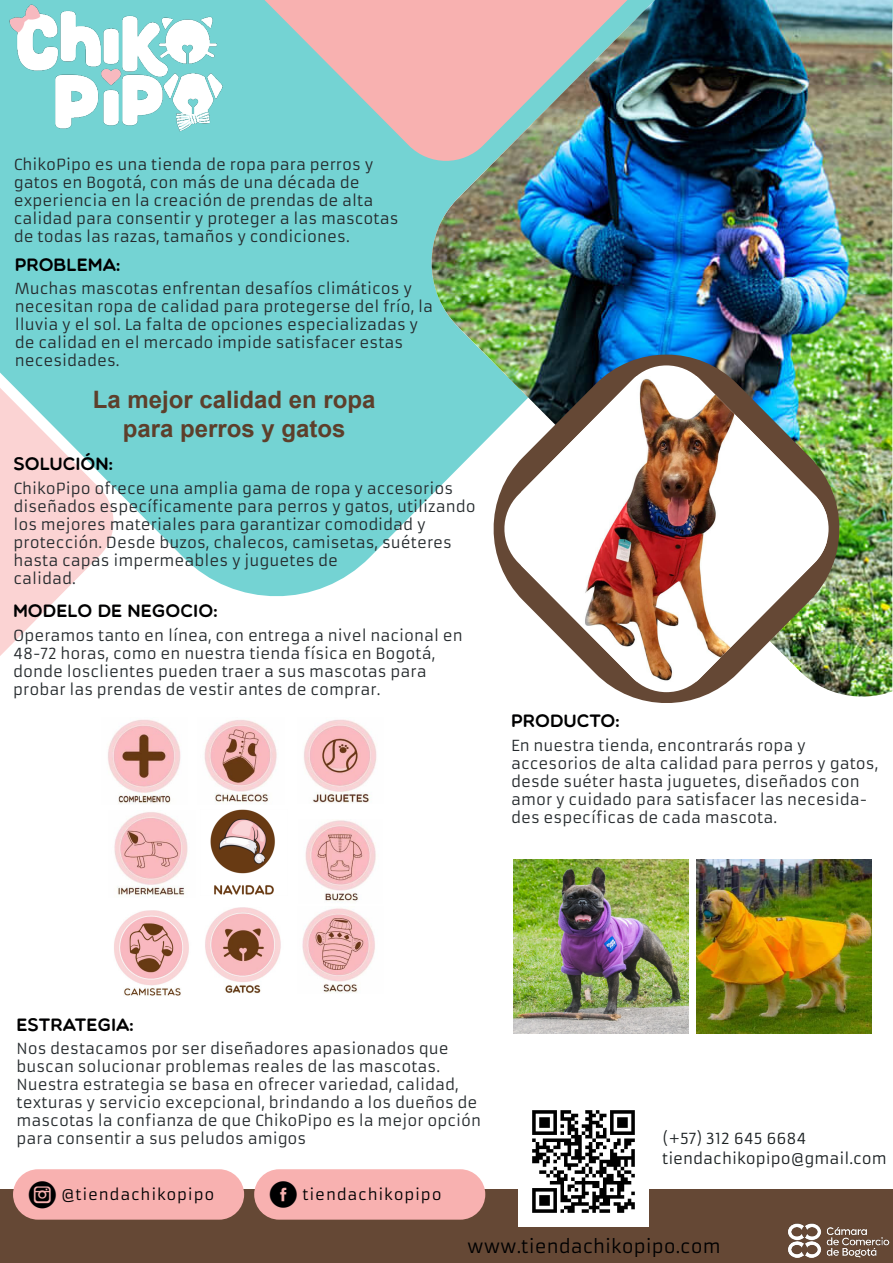
<style>
.page{position:relative;width:893px;height:1263px;background:#fff}
.page>*{position:absolute;margin:0;border:0;box-sizing:border-box;transform-origin:0 0}
.t1{font:41.25px "socialtype";color:#000001}
.t2{font:700 24px/28.8px "Arial";color:#5d3f2b;text-align:center}
.t3{font:18px "Multicolore";color:#000001}
.t4{font:18px "Armata";color:#000001}
.t5{font:15px/18px "Armata";color:#252a2d}
.t6{font:15px "Armata";color:#1b2022}
.t7{font:15px "Armata";letter-spacing:.05em;color:#000001}
</style>
<div class="page">
<div style="left:0;top:1190px;width:893px;height:73px;background:#654835"></div>
<div style="left:0;top:0;width:893px;height:596px;background:#74d3d3"></div>
<img style="left:423px;top:0;width:469px;height:697px">
<svg style="left:260px;top:0;width:372px;height:166px;background:#b4b2b3"></svg>
<svg style="left:0;top:384px;width:113px;height:272px"></svg>
<img style="left:484px;top:345px;width:365px;height:358px">
<img style="left:500px;top:365px;width:329px;height:327px">
<img style="left:521px;top:376px;width:306px;height:305px">
<div style="left:13px;top:1169px;width:231px;height:51px;background:#f8b1b0;border-radius:25px"></div>
<div style="left:254px;top:1169px;width:231px;height:51px;background:#f8b1b0;border-radius:25px"></div>
<img style="left:788px;top:1223px;width:102px;height:34px">
<img style="left:6px;top:1px;width:218px;height:133px">
<img style="left:205px;top:907px;width:76px;height:86px">
<img style="left:210px;top:810px;width:65px;height:85px">
<img style="left:305px;top:820px;width:71px;height:81px">
<img style="left:114px;top:910px;width:75px;height:86px">
<img style="left:204px;top:720px;width:73px;height:83px">
<img style="left:108px;top:719px;width:73px;height:85px">
<img style="left:114px;top:812px;width:74px;height:83px">
<img style="left:304px;top:719px;width:73px;height:84px">
<img style="left:302px;top:908px;width:73px;height:85px">
<img style="left:697px;top:859px;width:174px;height:175px">
<img style="left:518px;top:1110px;width:130px;height:116px">
<img style="left:514px;top:859px;width:174px;height:175px">
<p class="t5" style="left:14px;top:156px;width:386px">ChikoPipo es una tienda de ropa para perros y gatos en Bogotá, con más de una década de experiencia en la creación de prendas de alta calidad para consentir y proteger a las mascotas de todas las razas, tamaños y condiciones.</p>
<p class="t5" style="left:15px;top:280px;width:420px">Muchas mascotas enfrentan desafíos climáticos y necesitan ropa de calidad para protegerse del frío, la lluvia y el sol. La falta de opciones especializadas y de calidad en el mercado impide satisfacer estas necesidades.</p>
<h2 class="t2" style="left:93px;top:386px;width:284px">La mejor calidad en ropa para perros y gatos</h2>
<p class="t3" style="left:15px;top:253px;width:107px">PROBLEMA:</p>
<p class="t3" style="left:13px;top:453px;width:101px">SOLUCIÓN:</p>
<p class="t5" style="left:13px;top:479px;width:464px">ChikoPipo ofrece una amplia gama de ropa y accesorios diseñados específicamente para perros y gatos, utilizando los mejores materiales para garantizar comodidad y protección. Desde buzos, chalecos, camisetas, suéteres hasta capas impermeables y juguetes de<br>calidad.</p>
<p class="t3" style="left:13px;top:600px;width:206px">MODELO DE NEGOCIO:</p>
<p class="t5" style="left:13px;top:626px;width:451px">Operamos tanto en línea, con entrega a nivel nacional en 48-72 horas, como en nuestra tienda física en Bogotá, donde losclientes pueden traer a sus mascotas para probar las prendas de vestir antes de comprar.</p>
<p class="t3" style="left:511px;top:710px;width:110px">PRODUCTO:</p>
<p class="t5" style="left:511px;top:736px;width:369px">En nuestra tienda, encontrarás ropa y accesorios de alta calidad para perros y gatos, desde suéter hasta juguetes, diseñados con amor y cuidado para satisfacer las necesida&shy;des específicas de cada mascota.</p>
<p class="t3" style="left:17px;top:1013px;width:119px">ESTRATEGIA:</p>
<p class="t5" style="left:17px;top:1040px;width:466px">Nos destacamos por ser diseñadores apasionados que buscan solucionar problemas reales de las mascotas.<br>Nuestra estrategia se basa en ofrecer variedad, calidad, texturas y servicio excepcional, brindando a los dueños de mascotas la confianza de que ChikoPipo es la mejor opción para consentir a sus peludos amigos</p>
<h1 class="t1" style="left:25px;top:1171px;width:36px">V</h1>
<p class="t7" style="left:61px;top:1185px;width:155px">@tiendachikopipo</p>
<h1 class="t1" style="left:266px;top:1170px;width:36px">B</h1>
<p class="t7" style="left:303px;top:1185px;width:141px">tiendachikopipo</p>
<p class="t6" style="left:662px;top:1129px;width:145px">(+57) 312 645 6684</p>
<p class="t6" style="left:662px;top:1150px;width:226px">tiendachikopipo@gmail.com</p>
<p class="t4" style="left:467px;top:1235px;width:255px">www.tiendachikopipo.com</p>
</div>
